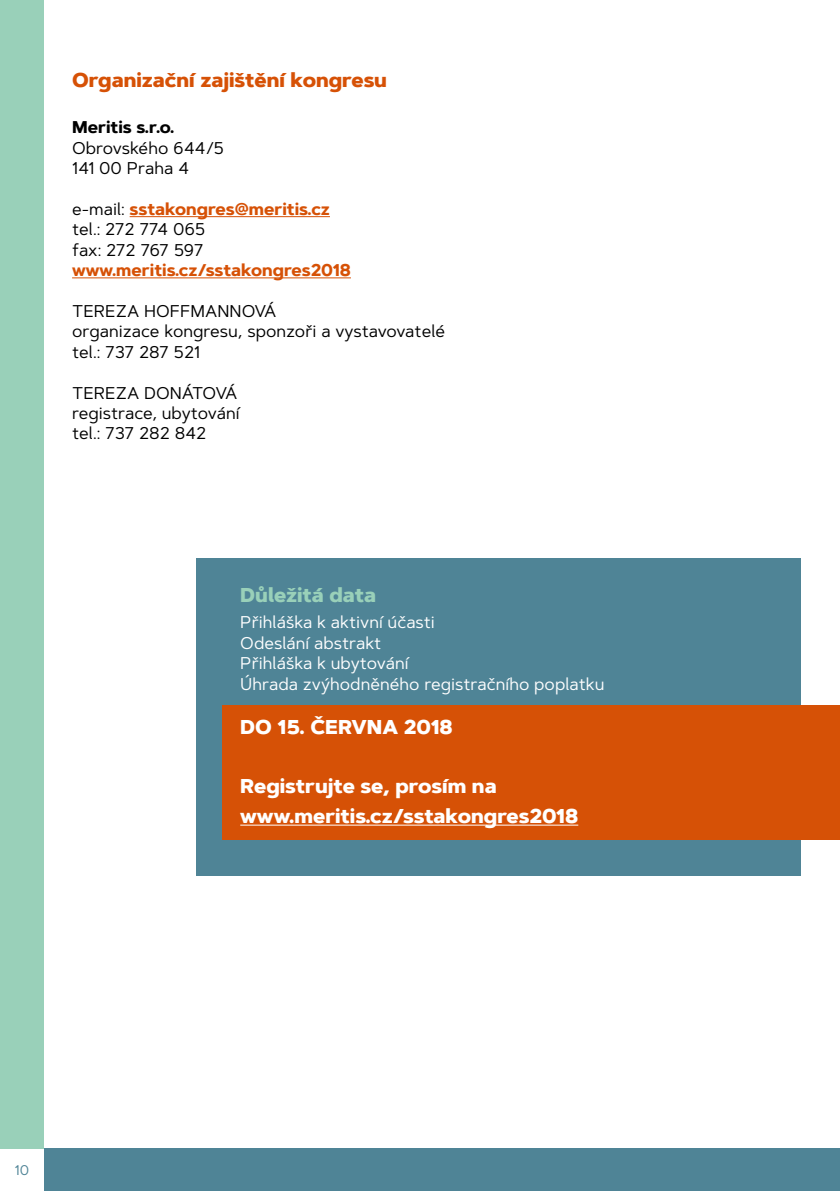
<style>
.page{position:relative;width:840px;height:1191px;background:#fff}
.page>*{position:absolute;margin:0;border:0;box-sizing:border-box;transform-origin:0 0}
.t1{font:800 20px "Artegra Sans";color:#fff}
.t2{font:800 20px "Artegra Sans";color:#d65106}
.t3{font:800 20px "Artegra Sans";color:#99d0b9}
.t4{font:17px "Artegra Sans";color:#000}
.t5{font:17px "Artegra Sans";color:#fff}
.t6{font:700 17px "Artegra Sans";color:#d65106}
.t7{font:700 17px "Artegra Sans";color:#000}
.t8{font:17px "Artegra Sans";letter-spacing:-.03em;color:#000}
.t9{font:14px "Artegra Sans";color:#4f8496}
.s1{font-weight:400;color:#000}
</style>
<div class="page">
<div style="left:44px;top:1148px;width:795px;height:43px;background:#4f8496"></div>
<div style="left:0;top:0;width:44px;height:1148px;background:#99d0b9"></div>
<div style="left:196px;top:558px;width:603px;height:318px;background:#4f8496"></div>
<hr style="left:130px;top:216px;width:200px;height:1px;background:#d65106">
<hr style="left:72px;top:277px;width:279px;height:1px;background:#d65106">
<div style="left:223px;top:705px;width:616px;height:135px;background:#d65106"></div>
<hr style="left:240px;top:824px;width:338px;height:1px;background:#fff">
<h1 class="t2" style="left:72px;top:65px;width:316px">Organizační zajištění kongresu</h1>
<p class="t7" style="left:72px;top:115px;width:104px">Meritis s.r.o.</p>
<p class="t4" style="left:72px;top:136px;width:154px">Obrovského 644/5</p>
<p class="t4" style="left:72px;top:156px;width:119px">141 00 Praha 4</p>
<p class="t6" style="left:72px;top:196px;width:259px"><span class="s1">e-mail:</span> sstakongres@meritis.cz</p>
<p class="t4" style="left:72px;top:218px;width:135px">tel.: 272 774 065</p>
<p class="t8" style="left:72px;top:238px;width:133px">fax: 272 767 597</p>
<p class="t6" style="left:72px;top:258px;width:280px">www.meritis.cz/sstakongres2018</p>
<p class="t4" style="left:72px;top:299px;width:206px">TEREZA HOFFMANNOVÁ</p>
<p class="t4" style="left:72px;top:320px;width:374px">organizace kongresu, sponzoři a vystavovatelé</p>
<p class="t4" style="left:72px;top:340px;width:129px">tel.: 737 287 521</p>
<p class="t4" style="left:72px;top:381px;width:167px">TEREZA DONÁTOVÁ</p>
<p class="t4" style="left:72px;top:401px;width:169px">registrace, ubytování</p>
<p class="t4" style="left:72px;top:422px;width:136px">tel.: 737 282 842</p>
<h1 class="t3" style="left:240px;top:580px;width:137px">Důležitá data</h1>
<p class="t5" style="left:240px;top:611px;width:196px">Přihláška k aktivní účasti</p>
<p class="t5" style="left:240px;top:631px;width:142px">Odeslání abstrakt</p>
<p class="t5" style="left:240px;top:651px;width:170px">Přihláška k ubytování</p>
<p class="t5" style="left:240px;top:672px;width:365px">Úhrada zvýhodněného registračního poplatku</p>
<h1 class="t1" style="left:240px;top:712px;width:214px">DO 15. ČERVNA 2018</h1>
<h1 class="t1" style="left:240px;top:771px;width:258px">Registrujte se, prosím na</h1>
<h1 class="t1" style="left:240px;top:801px;width:339px">www.meritis.cz/sstakongres2018</h1>
<p class="t9" style="left:15px;top:1160px;width:16px">10</p>
</div>
